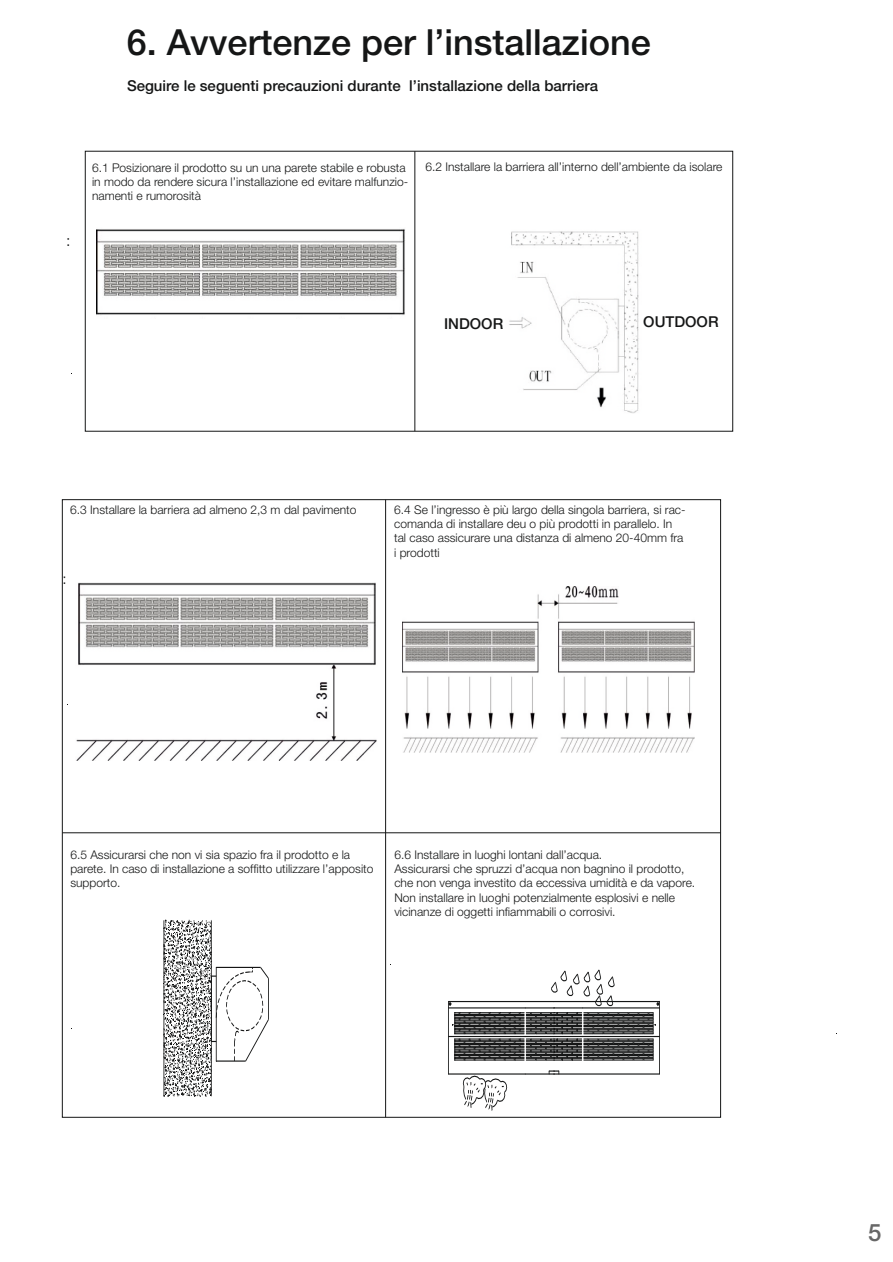
<style>
.page{position:relative;width:893px;height:1262px;background:#fff}
.page>*{position:absolute;margin:0;border:0;box-sizing:border-box;transform-origin:0 0}
.t1{font:500 36px "Helvetica Neue LT Pro";color:#151616}
.t2{font:500 24px "Helvetica Neue LT Pro";color:#676767}
.t3{font:300 15.75px "Helvetica Neue LT Pro";color:#151616}
.t4{font:500 15px "Helvetica Neue LT Pro";color:#151616}
.t5{font:300 15px "Helvetica Neue LT Pro";color:#151616}
.t6{font:300 12px/14.1px "Helvetica Neue LT Pro";color:#151616}
</style>
<div class="page">
<img style="left:403px;top:586px;width:291px;height:166px">
<svg style="left:163px;top:919px;width:106px;height:178px"></svg>
<hr style="left:554px;top:1073px;width:105px;height:1px;background:#151616">
<hr style="left:448px;top:1001px;width:1px;height:73px;background:#151616">
<hr style="left:448px;top:1073px;width:77px;height:1px;background:#151616">
<hr style="left:659px;top:1001px;width:1px;height:73px;background:#151616">
<svg style="left:525px;top:1070px;width:34px;height:4px"></svg>
<svg style="left:463px;top:1076px;width:44px;height:35px"></svg>
<svg style="left:449px;top:969px;width:211px;height:91px"></svg>
<img style="left:76px;top:582px;width:301px;height:178px">
<hr style="left:62px;top:832px;width:658px;height:1px;background:#151616">
<hr style="left:385px;top:499px;width:1px;height:618px;background:#151616">
<img style="left:97px;top:229px;width:308px;height:86px">
<img style="left:509px;top:231px;width:130px;height:182px">
<div style="left:85px;top:151px;width:648px;height:280px;border:1px solid #151616"></div>
<hr style="left:414px;top:151px;width:1px;height:280px;background:#151616">
<h1 class="t1" style="left:127px;top:30px;width:525px">6. Avvertenze per l’installazione</h1>
<p class="t4" style="left:127px;top:81px;width:472px">Seguire le seguenti precauzioni durante l’installazione della barriera</p>
<h3 class="t3" style="left:66px;top:235px;width:6px">:</h3>
<p class="t6" style="left:92px;top:162px;width:318px">6.1 Posizionare il prodotto su un una parete stabile e robusta in modo da rendere sicura l’installazione ed evitare malfunzio&shy;namenti e rumorosità</p>
<p class="t6" style="left:425px;top:161px;width:298px">6.2 Installare la barriera all’interno dell’ambiente da isolare</p>
<p class="t4" style="left:444px;top:318px;width:61px">INDOOR</p>
<p class="t4" style="left:643px;top:317px;width:77px">OUTDOOR</p>
<p class="t6" style="left:70px;top:504px;width:288px">6.3 Installare la barriera ad almeno 2,3 m dal pavimento</p>
<p class="t6" style="left:394px;top:504px;width:293px">6.4 Se l’ingresso è più largo della singola barriera, si rac&shy;comanda di installare deu o più prodotti in parallelo. In tal caso assicurare una distanza di almeno 20-40mm fra i prodotti</p>
<p class="t5" style="left:62px;top:573px;width:6px">:</p>
<p class="t6" style="left:70px;top:849px;width:304px">6.5 Assicurarsi che non vi sia spazio fra il prodotto e la parete. In caso di installazione a soffitto utilizzare l’apposito supporto.</p>
<p class="t6" style="left:394px;top:849px;width:302px">6.6 Installare in luoghi lontani dall’acqua.<br>Assicurarsi che spruzzi d’acqua non bagnino il prodotto, che non venga investito da eccessiva umidità e da vapore.<br>Non installare in luoghi potenzialmente esplosivi e nelle vicinanze di oggetti infiammabili o corrosivi.</p>
<h2 class="t2" style="left:868px;top:1223px;width:15px">5</h2>
</div>
